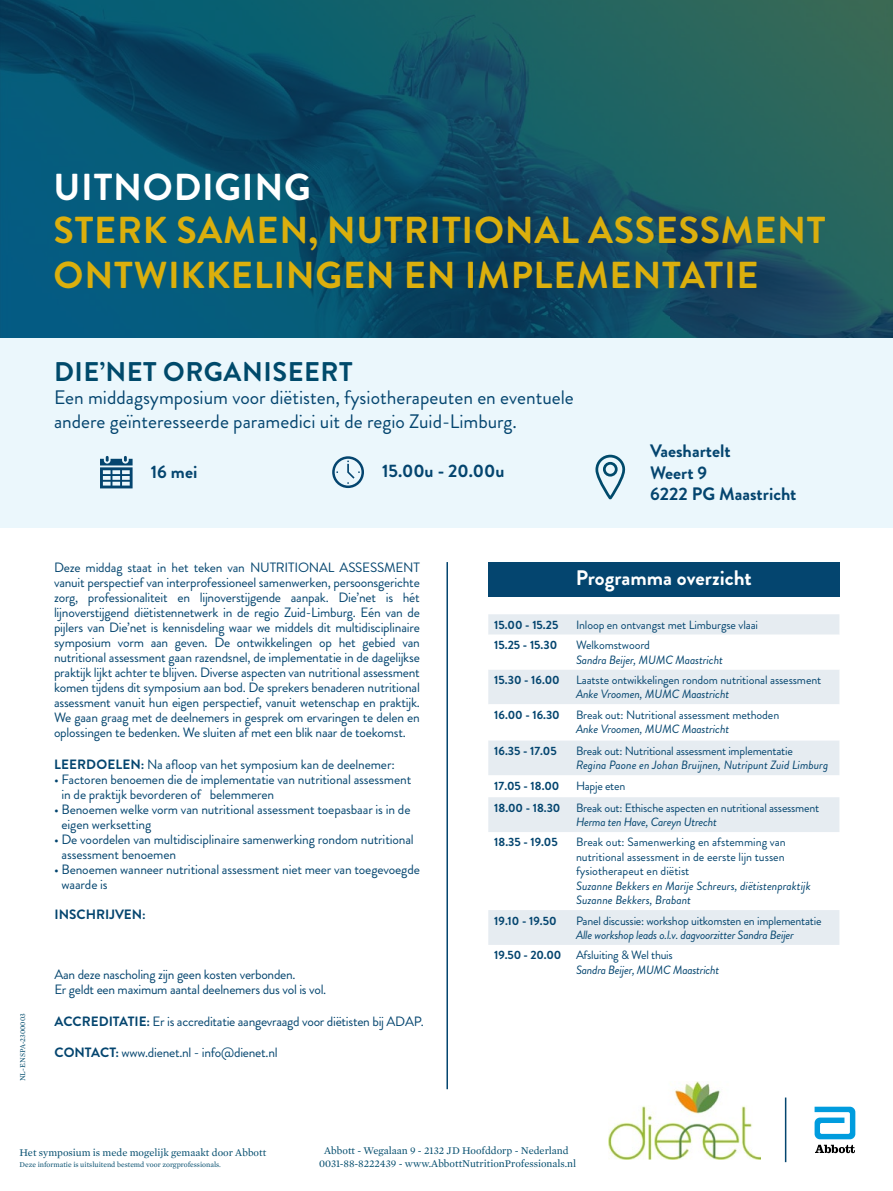
<style>
.page{position:relative;width:893px;height:1191px;background:#fff}
.page>*{position:absolute;margin:0;border:0;box-sizing:border-box;transform-origin:0 0}
.t1{font:700 37.5px/45px "Brandon Grotesque";letter-spacing:.02em;color:#dbaf0d}
.t2{font:700 37.5px "Brandon Grotesque";letter-spacing:.02em;color:#fff}
.t3{font:700 27px "Brandon Grotesque";letter-spacing:.02em;color:#004a6b}
.t4{font:700 21px "Brandon Grotesque";color:#fff}
.t5{font:19.5px/23.4px "Brandon Grotesque";color:#04456f}
.t6{font:700 18px/21.6px "Brandon Grotesque";color:#04456f}
.t7{font:13.5px/15px "Brandon Grotesque";letter-spacing:-.01em;color:#04456f}
.t8{font:700 13.5px "Brandon Grotesque";color:#04456f}
.t9{font:12px/14.4px "Brandon Grotesque";letter-spacing:-.01em;color:#04456f;text-align:justify}
.t10{font:italic 12px/14.4px "Brandon Grotesque";letter-spacing:-.01em;color:#04456f}
.t11{font:700 12px "Brandon Grotesque";color:#04456f}
.t12{font:10.5px/12.6px "Mercury Text G1";color:#004b6c;text-align:center}
.t13{font:7.5px "Mercury Text G1";color:#004b6c}
.s1{font-weight:700}
.s2{font-weight:700;font-style:normal}
.s3{font-style:normal}
</style>
<div class="page">
<svg style="left:0;top:0;width:893px;height:338px"></svg>
<div style="left:0;top:338px;width:893px;height:189px;background:#ebf7fc"></div>
<svg style="left:815px;top:1106px;width:40px;height:47px"></svg>
<div style="left:488px;top:562px;width:351px;height:34px;background:#04456f"></div>
<img style="left:609px;top:1081px;width:152px;height:79px">
<svg style="left:100px;top:456px;width:33px;height:32px"></svg>
<svg style="left:332px;top:456px;width:32px;height:32px"></svg>
<svg style="left:595px;top:454px;width:31px;height:46px"></svg>
<hr style="left:446px;top:562px;width:2px;height:527px;background:#04456f">
<hr style="left:785px;top:1097px;width:1px;height:65px;background:#04456f">
<svg style="left:488px;top:614px;width:351px;height:331px;fill:#e6ecf1"></svg>
<svg style="left:488px;top:634px;width:351px;height:106px"></svg>
<h1 class="t2" style="left:54px;top:161px;width:259px">UITNODIGING</h1>
<h1 class="t1" style="left:54px;top:208px;width:773px">STERK SAMEN, NUTRITIONAL ASSESSMENT<br>ONTWIKKELINGEN EN IMPLEMENTATIE</h1>
<p class="t13" style="left:18px;top:1081px;width:69px;rotate:-90deg">NL-ENSPA-2300003</p>
<h2 class="t3" style="left:54px;top:353px;width:300px">DIE’NET ORGANISEERT</h2>
<h3 class="t5" style="left:54px;top:386px;width:521px">Een middagsymposium voor diëtisten, fysiotherapeuten en eventuele andere geïnteresseerde paramedici uit de regio Zuid-Limburg.</h3>
<h3 class="t6" style="left:151px;top:462px;width:48px">16 mei</h3>
<h3 class="t6" style="left:382px;top:461px;width:124px">15.00u - 20.00u</h3>
<h3 class="t6" style="left:650px;top:440px;width:148px">Vaeshartelt<br>Weert 9<br>6222 PG Maastricht</h3>
<p class="t7" style="left:54px;top:559px;width:367px;text-align:justify">Deze middag staat in het teken van NUTRITIONAL ASSESSMENT vanuit perspectief van interprofessioneel samenwerken, persoonsgerichte zorg, professionaliteit en lijnoverstijgende aanpak. Die’net is hét lijnoverstijgend diëtistennetwerk in de regio Zuid-Limburg. Eén van de pijlers van Die’net is kennisdeling waar we middels dit multidisciplinaire symposium vorm aan geven. De ontwikkelingen op het gebied van nutritional assessment gaan razendsnel, de implementatie in de dagelijkse praktijk lijkt achter te blijven. Diverse aspecten van nutritional assessment komen tijdens dit symposium aan bod. De sprekers benaderen nutritional assessment vanuit hun eigen perspectief, vanuit wetenschap en praktijk.<br>We gaan graag met de deelnemers in gesprek om ervaringen te delen en oplossingen te bedenken. We sluiten af met een blik naar de toekomst.</p>
<p class="t7" style="left:54px;top:756px;width:342px"><span class="s1">LEERDOELEN:</span> Na afloop van het symposium kan de deelnemer:</p>
<p class="t7" style="left:62px;top:771px;width:351px;text-indent:-8px">• Factoren benoemen die de implementatie van nutritional assessment in de praktijk bevorderen of belemmeren</p>
<p class="t7" style="left:62px;top:801px;width:350px;text-indent:-8px">• Benoemen welke vorm van nutritional assessment toepasbaar is in de eigen werksetting</p>
<p class="t7" style="left:62px;top:831px;width:354px;text-indent:-8px">• De voordelen van multidisciplinaire samenwerking rondom nutritional assessment benoemen</p>
<p class="t7" style="left:62px;top:861px;width:360px;text-indent:-8px">• Benoemen wanneer nutritional assessment niet meer van toegevoegde waarde is</p>
<p class="t8" style="left:55px;top:904px;width:93px">INSCHRIJVEN:</p>
<p class="t7" style="left:54px;top:966px;width:273px">Aan deze nascholing zijn geen kosten verbonden.<br>Er geldt een maximum aantal deelnemers dus vol is vol.</p>
<p class="t7" style="left:55px;top:1014px;width:371px"><span class="s1">ACCREDITATIE:</span> Er is accreditatie aangevraagd voor diëtisten bij ADAP.</p>
<p class="t7" style="left:55px;top:1045px;width:225px"><span class="s1">CONTACT:</span> www.dienet.nl - info@dienet.nl</p>
<h3 class="t4" style="left:576px;top:563px;width:177px">Programma overzicht</h3>
<p class="t11" style="left:494px;top:616px;width:66px">15.00 - 15.25</p>
<p class="t9" style="left:576px;top:617px;width:184px">Inloop en ontvangst met Limburgse vlaai</p>
<p class="t11" style="left:494px;top:636px;width:64px">15.25 - 15.30</p>
<p class="t9" style="left:576px;top:638px;width:76px">Welkomstwoord</p>
<p class="t10" style="left:576px;top:652px;width:148px">Sandra Beijer, MUMC Maastricht</p>
<p class="t11" style="left:494px;top:671px;width:67px">15.30 - 16.00</p>
<p class="t9" style="left:576px;top:673px;width:247px">Laatste ontwikkelingen rondom nutritional assessment</p>
<p class="t10" style="left:576px;top:687px;width:155px">Anke Vroomen, MUMC Maastricht</p>
<p class="t11" style="left:494px;top:706px;width:67px">16.00 - 16.30</p>
<p class="t9" style="left:576px;top:707px;width:205px">Break out: Nutritional assessment methoden</p>
<p class="t10" style="left:576px;top:722px;width:155px">Anke Vroomen, MUMC Maastricht</p>
<p class="t11" style="left:494px;top:742px;width:64px">16.35 - 17.05</p>
<p class="t9" style="left:576px;top:743px;width:218px">Break out: Nutritional assessment implementatie</p>
<p class="t10" style="left:576px;top:758px;width:254px">Regina Paone en Johan Bruijnen, Nutripunt Zuid Limburg</p>
<p class="t11" style="left:494px;top:777px;width:67px">17.05 - 18.00</p>
<p class="t9" style="left:576px;top:778px;width:51px">Hapje eten</p>
<p class="t11" style="left:494px;top:799px;width:68px">18.00 - 18.30</p>
<p class="t9" style="left:576px;top:800px;width:245px">Break out: Ethische aspecten en nutritional assessment</p>
<p class="t10" style="left:576px;top:815px;width:142px">Herma ten Have, Careyn Utrecht</p>
<p class="t11" style="left:494px;top:834px;width:65px">18.35 - 19.05</p>
<p class="t9" style="left:576px;top:835px;width:211px">Break out: Samenwerking en afstemming van nutritional assessment in de eerste lijn tussen fysiotherapeut en diëtist</p>
<p class="t10" style="left:576px;top:878px;width:236px">Suzanne Bekkers en Marije Schreurs, diëtistenpraktijk<br>Suzanne Bekkers, Brabant</p>
<p class="t11" style="left:494px;top:912px;width:64px">19.10 - 19.50</p>
<p class="t9" style="left:576px;top:913px;width:247px">Panel discussie: workshop uitkomsten en implementatie</p>
<p class="t10" style="left:494px;top:924px;width:301px;line-height:20.4px;text-indent:82px">Alle workshop leads o.l.v. dagvoorzitter Sandra Beijer<br><span class="s2">19.50 - 20.00</span> <span class="s3">Afsluiting &amp; Wel thuis</span></p>
<p class="t10" style="left:576px;top:962px;width:145px">Sandra Beijer, MUMC Maastricht</p>
<p class="t12" style="left:20px;top:1146px;width:248px">Het symposium is mede mogelijk gemaakt door Abbott</p>
<p class="t13" style="left:20px;top:1159px;width:203px">Deze informatie is uitsluitend bestemd voor zorgprofessionals.</p>
<p class="t12" style="left:319px;top:1144px;width:259px">Abbott - Wegalaan 9 - 2132 JD Hoofddorp - Nederland<br>0031-88-8222439 - www.AbbottNutritionProfessionals.nl</p>
</div>
